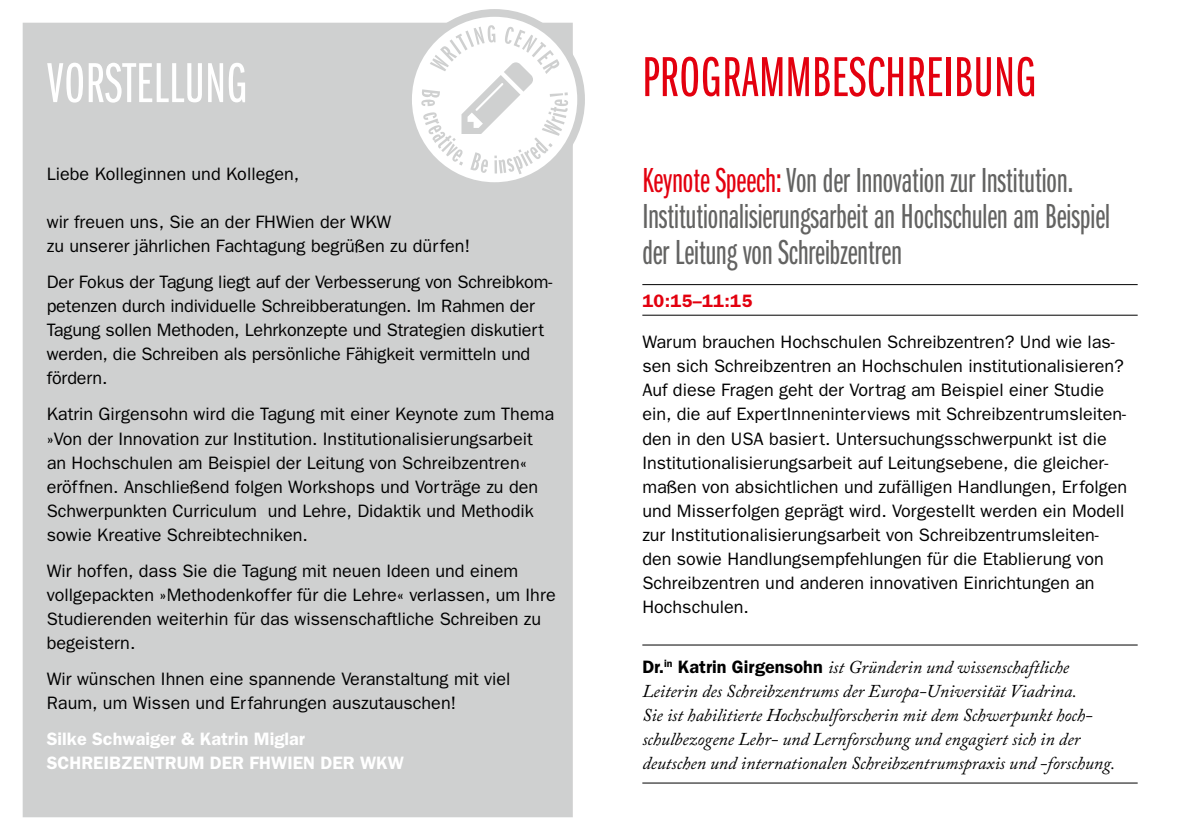
<style>
.page{position:relative;width:1191px;height:840px;background:#fff}
.page>*{position:absolute;margin:0;border:0;box-sizing:border-box;transform-origin:0 0}
.t1{font:58.4px "Franklin Gothic Book X Cmpr";letter-spacing:.01em;color:#e3000f}
.t2{font:58.4px "Franklin Gothic Book X Cmpr";letter-spacing:.01em;color:#fff}
.t3{font:36px/36px "Franklin Gothic Book X Cmpr";color:#636362}
.t4{font:18px/24px "Franklin Gothic";color:#000}
.t5{font:italic 18px/24px "Adobe Caslon Pro";color:#000}
.t6{font:600 18px/24px "Franklin Gothic";color:#fff}
.t7{font:600 18px "Franklin Gothic";letter-spacing:.02em;color:#e3000f}
.s1{color:#e3000f}
.s2{font-family:"Franklin Gothic";font-weight:600;font-style:normal}
</style>
<div class="page">
<div style="left:23px;top:23px;width:550px;height:793px;background:#cfd0d0"></div>
<div style="left:404px;top:9px;width:181px;height:181px;background:#cfd0d0;border-radius:50%"></div>
<div style="left:412px;top:17px;width:165px;height:165px;background:#fff;border-radius:50%"></div>
<svg style="left:421px;top:25px;width:147px;height:149px"></svg>
<hr style="left:642px;top:284px;width:495px;height:1px;background:#000">
<hr style="left:642px;top:315px;width:495px;height:1px;background:#000">
<hr style="left:642px;top:644px;width:495px;height:1px;background:#000">
<hr style="left:642px;top:782px;width:495px;height:1px;background:#000">
<h1 class="t2" style="left:47px;top:53px;width:202px">VORSTELLUNG</h1>
<p class="t4" style="left:47px;top:162px;width:254px">Liebe Kolleginnen und Kollegen,</p>
<p class="t4" style="left:47px;top:210px;width:425px">wir freuen uns, Sie an der FHWien der WKW<br>zu unserer jährlichen Fachtagung begrüßen zu dürfen!</p>
<p class="t4" style="left:47px;top:270px;width:507px">Der Fokus der Tagung liegt auf der Verbesserung von Schreibkom&shy;petenzen durch individuelle Schreibberatungen. Im Rahmen der Tagung sollen Methoden, Lehrkonzepte und Strategien diskutiert werden, die Schreiben als persönliche Fähigkeit vermitteln und fördern.</p>
<p class="t4" style="left:47px;top:402px;width:509px">Katrin Girgensohn wird die Tagung mit einer Keynote zum Thema »Von der Innovation zur Institution. Institutionalisierungsarbeit an Hochschulen am Beispiel der Leitung von Schreibzentren« eröffnen. Anschließend folgen Workshops und Vorträge zu den Schwerpunkten Curriculum und Lehre, Didaktik und Methodik sowie Kreative Schreibtechniken.</p>
<p class="t4" style="left:47px;top:558px;width:510px">Wir hoffen, dass Sie die Tagung mit neuen Ideen und einem vollgepackten »Methodenkoffer für die Lehre« verlassen, um Ihre Studierenden weiterhin für das wissenschaftliche Schreiben zu begeistern.</p>
<p class="t4" style="left:47px;top:666px;width:465px">Wir wünschen Ihnen eine spannende Veranstaltung mit viel<br>Raum, um Wissen und Erfahrungen auszutauschen!</p>
<p class="t6" style="left:47px;top:725px;width:359px">Silke Schwaiger &amp; Katrin Miglar<br>SCHREIBZENTRUM DER FHWIEN DER WKW</p>
<h1 class="t1" style="left:642px;top:47px;width:395px">PROGRAMMBESCHREIBUNG</h1>
<h2 class="t3" style="left:642px;top:163px;width:469px"><span class="s1">Keynote Speech:</span> Von der Innovation zur Institution.<br>Institutionalisierungsarbeit an Hochschulen am Beispiel der Leitung von Schreibzentren</h2>
<p class="t7" style="left:642px;top:290px;width:111px">10:15–11:15</p>
<p class="t4" style="left:642px;top:330px;width:486px">Warum brauchen Hochschulen Schreibzentren? Und wie las&shy;sen sich Schreibzentren an Hochschulen institutionalisieren?<br>Auf diese Fragen geht der Vortrag am Beispiel einer Studie ein, die auf ExpertInneninterviews mit Schreibzentrumsleiten&shy;den in den USA basiert. Untersuchungsschwerpunkt ist die Institutionalisierungsarbeit auf Leitungsebene, die gleicher&shy;maßen von absichtlichen und zufälligen Handlungen, Erfolgen und Misserfolgen geprägt wird. Vorgestellt werden ein Modell zur Institutionalisierungsarbeit von Schreibzentrumsleiten&shy;den sowie Handlungsempfehlungen für die Etablierung von Schreibzentren und anderen innovativen Einrichtungen an Hochschulen.</p>
<p class="t5" style="left:642px;top:654px;width:474px"><span class="s2">Dr.</span><sup>in</sup> <span class="s2">Katrin Girgensohn</span> ist Gründerin und wissenschaftliche Leiterin des Schreibzentrums der Europa-Universität Viadrina.<br>Sie ist habilitierte Hochschulforscherin mit dem Schwerpunkt hoch&shy;schulbezogene Lehr- und Lernforschung und engagiert sich in der deutschen und internationalen Schreibzentrumspraxis und -forschung.</p>
</div>
